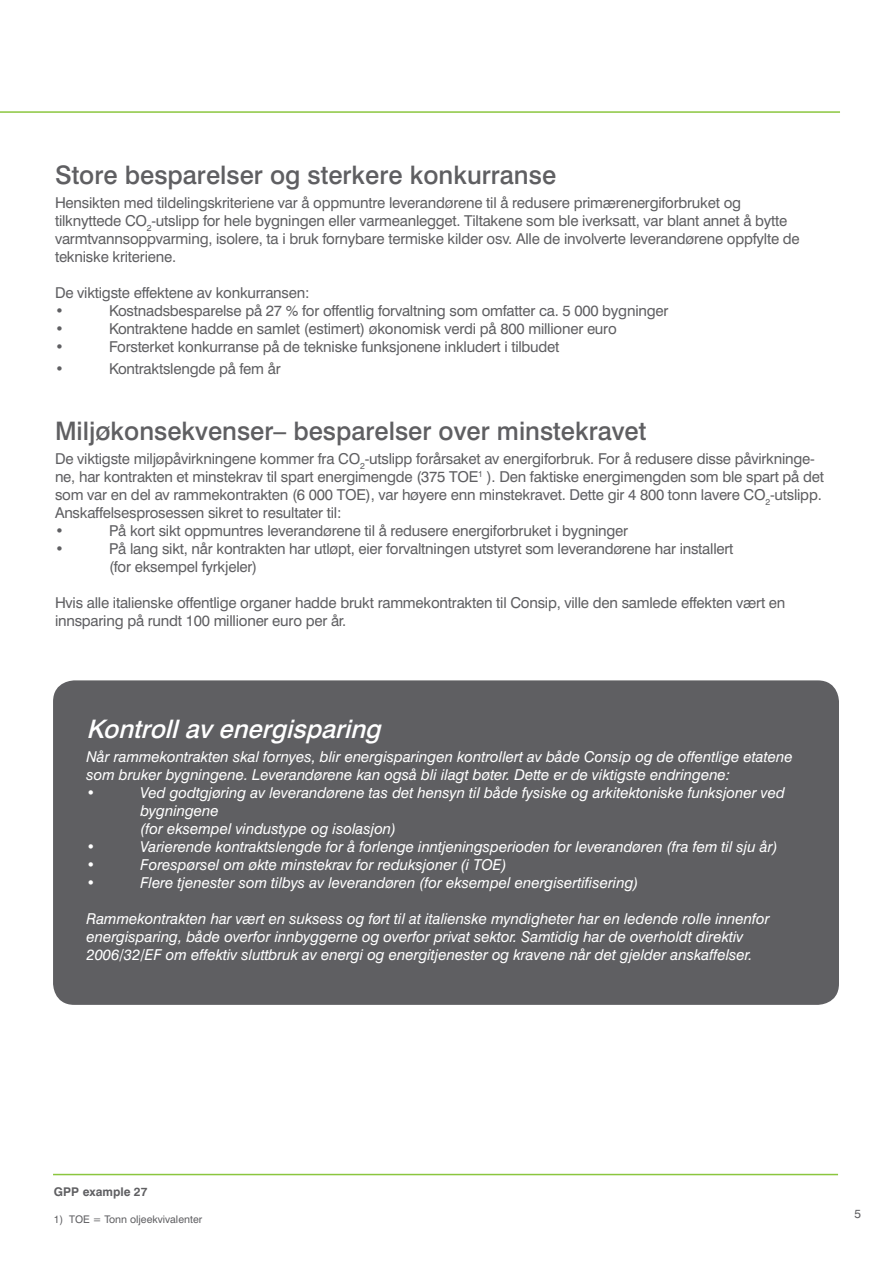
<style>
.page{position:relative;width:893px;height:1263px;background:#fff}
.page>*{position:absolute;margin:0;border:0;box-sizing:border-box;transform-origin:0 0}
.t1{font:500 25.5px "Swiss 721 BT";color:#5f5f62}
.t2{font:italic 500 25.5px "Swiss 721 BT";color:#fff}
.t3{font:15px/18px "Swiss 721 BT";letter-spacing:-.015em;color:#5f5f62}
.t4{font:italic 15px/18px "Swiss 721 BT";color:#fff}
.t5{font:700 12px "Swiss 721 BT";color:#5f5f62}
.t6{font:12px "Swiss 721 BT";color:#5f5f62}
.t7{font:10.5px "Swiss 721 BT";color:#5f5f62}
</style>
<div class="page">
<hr style="left:0;top:111px;width:840px;height:2px;background:#8bc63e">
<div style="left:53px;top:680px;width:786px;height:325px;background:#5f5f62;border-radius:21px"></div>
<hr style="left:53px;top:1174px;width:785px;height:1px;background:#8bc63e">
<p class="t1" style="left:55px;top:160px;width:503px">Store besparelser og sterkere konkurranse</p>
<p class="t3" style="left:55px;top:194px;width:746px">Hensikten med tildelingskriteriene var å oppmuntre leverandørene til å redusere primærenergiforbruket og tilknyttede CO<sub>2</sub>-utslipp for hele bygningen eller varmeanlegget. Tiltakene som ble iverksatt, var blant annet å bytte varmtvannsoppvarming, isolere, ta i bruk fornybare termiske kilder osv. Alle de involverte leverandørene oppfylte de tekniske kriteriene.</p>
<p class="t3" style="left:55px;top:284px;width:256px">De viktigste effektene av konkurransen:</p>
<p class="t3" style="left:55px;top:302px;width:10px">•</p>
<p class="t3" style="left:109px;top:302px;width:561px">Kostnadsbesparelse på 27 % for offentlig forvaltning som omfatter ca. 5 000 bygninger</p>
<p class="t3" style="left:55px;top:320px;width:10px">•</p>
<p class="t3" style="left:109px;top:320px;width:509px">Kontraktene hadde en samlet (estimert) økonomisk verdi på 800 millioner euro</p>
<p class="t3" style="left:55px;top:338px;width:10px">•</p>
<p class="t3" style="left:109px;top:338px;width:452px">Forsterket konkurranse på de tekniske funksjonene inkludert i tilbudet</p>
<p class="t3" style="left:55px;top:359px;width:10px">•</p>
<p class="t3" style="left:109px;top:359px;width:173px">Kontraktslengde på fem år</p>
<p class="t1" style="left:55px;top:416px;width:593px">Miljøkonsekvenser– besparelser over minstekravet</p>
<p class="t3" style="left:55px;top:450px;width:770px">De viktigste miljøpåvirkningene kommer fra CO<sub>2</sub>-utslipp forårsaket av energiforbruk. For å redusere disse påvirkninge&shy;ne, har kontrakten et minstekrav til spart energimengde (375 TOE<sup>1</sup> ). Den faktiske energimengden som ble spart på det som var en del av rammekontrakten (6 000 TOE), var høyere enn minstekravet. Dette gir 4 800 tonn lavere CO<sub>2</sub>-utslipp.<br>Anskaffelsesprosessen sikret to resultater til:</p>
<p class="t3" style="left:55px;top:522px;width:10px">•</p>
<p class="t3" style="left:109px;top:522px;width:521px">På kort sikt oppmuntres leverandørene til å redusere energiforbruket i bygninger</p>
<p class="t3" style="left:55px;top:540px;width:10px">•</p>
<p class="t3" style="left:109px;top:540px;width:626px">På lang sikt, når kontrakten har utløpt, eier forvaltningen utstyret som leverandørene har installert (for eksempel fyrkjeler)</p>
<p class="t3" style="left:55px;top:594px;width:732px">Hvis alle italienske offentlige organer hadde brukt rammekontrakten til Consip, ville den samlede effekten vært en innsparing på rundt 100 millioner euro per år.</p>
<p class="t2" style="left:86px;top:714px;width:303px">Kontrollavenergisparing</p>
<p class="t4" style="left:86px;top:748px;width:708px">Når rammekontrakten skal fornyes, blir energisparingen kontrollert av både Consip og de offentlige etatene som bruker bygningene. Leverandørene kan også bli ilagt bøter. Dette er de viktigste endringene:</p>
<p class="t4" style="left:86px;top:784px;width:10px">•</p>
<p class="t4" style="left:140px;top:784px;width:646px">Ved godtgjøring av leverandørene tas det hensyn til både fysiske og arkitektoniske funksjoner ved bygningene<br>(for eksempel vindustype og isolasjon)</p>
<p class="t4" style="left:86px;top:838px;width:10px">•</p>
<p class="t4" style="left:140px;top:838px;width:639px">Varierende kontraktslengde for å forlenge inntjeningsperioden for leverandøren (fra fem til sju år)</p>
<p class="t4" style="left:86px;top:856px;width:10px">•</p>
<p class="t4" style="left:140px;top:856px;width:368px">Forespørsel om økte minstekrav for reduksjoner (i TOE)</p>
<p class="t4" style="left:86px;top:874px;width:10px">•</p>
<p class="t4" style="left:140px;top:874px;width:500px">Flere tjenester som tilbys av leverandøren (for eksempel energisertifisering)</p>
<p class="t4" style="left:86px;top:910px;width:685px">Rammekontrakten har vært en suksess og ført til at italienske myndigheter har en ledende rolle innenfor energisparing, både overfor innbyggerne og overfor privat sektor. Samtidig har de overholdt direktiv<br>2006/32/EF om effektiv sluttbruk av energi og energitjenester og kravene når det gjelder anskaffelser.</p>
<p class="t5" style="left:54px;top:1185px;width:95px">GPP example 27</p>
<p class="t7" style="left:54px;top:1213px;width:150px">1) TOE = Tonn oljeekvivalenter</p>
<p class="t6" style="left:854px;top:1206px;width:8px">5</p>
</div>
